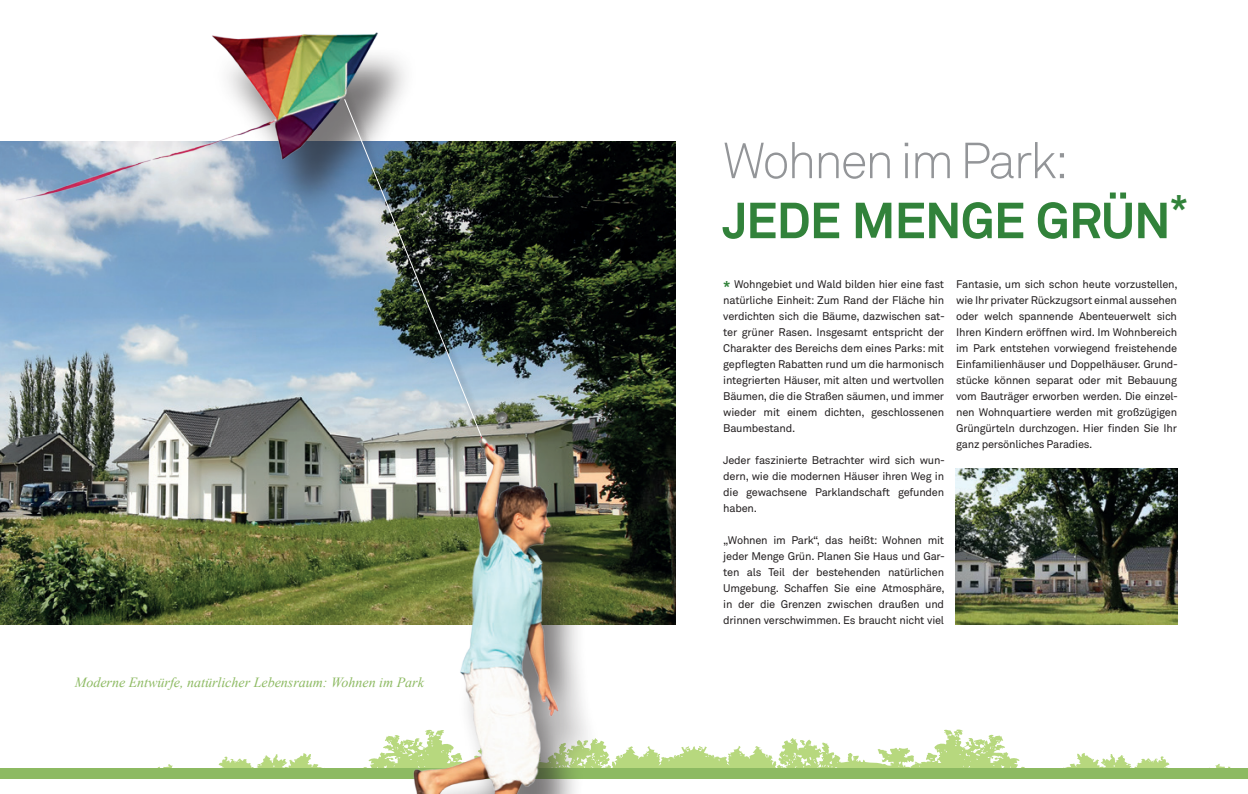
<style>
.page{position:relative;width:1248px;height:794px;background:#fff}
.page>*{position:absolute;margin:0;border:0;box-sizing:border-box;transform-origin:0 0}
.h2{font:300 50px/60px "Akkurat";letter-spacing:-.05em;color:#939598}
.Ztat__Maginalie___Bi{font:italic 14px "Times New Roman";color:#8dba62}
.Text{font:11px/16px "Akkurat";letter-spacing:-.02em;color:#231f20;text-align:justify}
.s1{font-weight:700;color:#31823a}
.s2{font-weight:700;font-size:14px;color:#31823a}
</style>
<div class="page">
<img style="left:0;top:142px;width:675px;height:482px">
<img style="left:0;top:32px;width:400px;height:316px">
<svg style="left:157px;top:729px;width:1074px;height:39px"></svg>
<div style="left:0;top:768px;width:1247px;height:26px;background:#8dba62"></div>
<div style="left:0;top:780px;width:1247px;height:14px;background:#fff"></div>
<div style="left:330px;top:65px;width:151px;height:355px;background:#231f20;opacity:.6"></div>
<img style="left:343px;top:98px;width:142px;height:322px">
<div style="left:409px;top:451px;width:191px;height:343px;background:#231f20;opacity:.6"></div>
<img style="left:333px;top:420px;width:241px;height:374px">
<img style="left:955px;top:469px;width:221px;height:155px">
<p class="Ztat__Maginalie___Bi" style="left:75px;top:673px;width:351px">Moderne Entwürfe, natürlicher Lebensraum: Wohnen im Park</p>
<p class="h2" style="left:722px;top:132px;width:467px">Wohnen im Park:<br><span class="s1">JEDE MENGE GRÜN</span><sup>*</sup></p>
<p class="Text" style="left:723px;top:276px;width:223px"><span class="s2">*</span> Wohngebiet und Wald bilden hier eine fast natürliche Einheit: Zum Rand der Fläche hin verdichten sich die Bäume, dazwischen sat&shy;ter grüner Rasen. Insgesamt entspricht der Charakter des Bereichs dem eines Parks: mit gepflegten Rabatten rund um die harmonisch integrierten Häuser, mit alten und wertvollen Bäumen, die die Straßen säumen, und immer wieder mit einem dichten, geschlossenen Baumbestand.</p>
<p class="Text" style="left:723px;top:452px;width:223px">Jeder faszinierte Betrachter wird sich wun&shy;dern, wie die modernen Häuser ihren Weg in die gewachsene Parklandschaft gefunden haben.</p>
<p class="Text" style="left:723px;top:533px;width:223px">„Wohnen im Park“, das heißt: Wohnen mit jeder Menge Grün. Planen Sie Haus und Gar&shy;ten als Teil der bestehenden natürlichen Umgebung. Schaffen Sie eine Atmosphäre, in der die Grenzen zwischen draußen und drinnen verschwimmen. Es braucht nicht viel</p>
<p class="Text" style="left:956px;top:277px;width:223px">Fantasie, um sich schon heute vorzustellen, wie Ihr privater Rückzugsort einmal aussehen oder welch spannende Abenteuerwelt sich Ihren Kindern eröffnen wird. Im Wohnbereich im Park entstehen vorwiegend freistehende Einfamilienhäuser und Doppelhäuser. Grund&shy;stücke können separat oder mit Bebauung vom Bauträger erworben werden. Die einzel&shy;nen Wohnquartiere werden mit großzügigen Grüngürteln durchzogen. Hier finden Sie Ihr ganz persönliches Paradies.</p>
</div>
